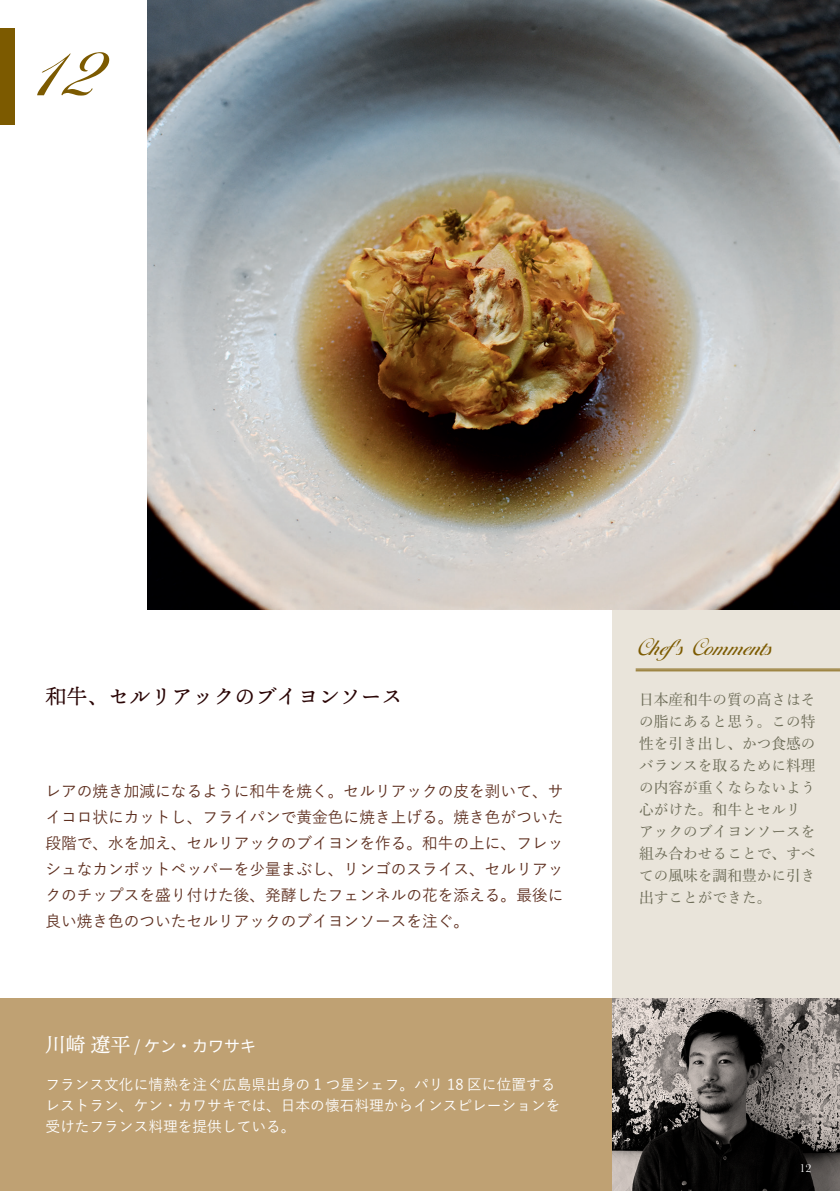
<style>
.page{position:relative;width:840px;height:1191px;background:#fff}
.page>*{position:absolute;margin:0;border:0;box-sizing:border-box;transform-origin:0 0}
.t1{font:84px "Cotillion";color:#7c5a00}
.t2{font:28px "Cotillion";color:#7c5a00}
.t3{font:21px "Ten Mincho Text";color:#2a0505}
.t4{font:500 16px/26px "Yu Go";color:#5e2f1f;text-align:justify}
.t5{font:16px "Gen Shin Gothic";color:#fff}
.t6{font:500 15px/22px "Yu Min";color:#6d6c58}
.t7{font:500 15px/21px "Yu Go";color:#fff}
.t8{font:12px "Baskerville";color:#fff}
.s1{font-family:"Ten Mincho Text";font-size:20px}
</style>
<div class="page">
<div style="left:0;top:998px;width:839px;height:193px;background:#bfa173"></div>
<hr style="left:0;top:609px;width:1px;height:582px;background:#937746">
<div style="left:612px;top:609px;width:227px;height:582px;background:#e9e4da"></div>
<div style="left:0;top:28px;width:14px;height:97px;background:#7c5a00"></div>
<hr style="left:635px;top:668px;width:204px;height:1px;background:#7c5a00">
<hr style="left:635px;top:670px;width:204px;height:1px;background:#7c5a00">
<img style="left:612px;top:998px;width:227px;height:193px">
<img style="left:147px;top:0;width:692px;height:609px">
<p class="t1" style="left:36px;top:28px;width:77px">12</p>
<p class="t3" style="left:45px;top:684px;width:358px">和牛、セルリアックのブイヨンソース</p>
<p class="t4" style="left:45px;top:776px;width:519px">レアの焼き加減になるように和牛を焼く。セルリアックの皮を剥いて、サイコロ状にカットし、フライパンで黄金色に焼き上げる。焼き色がついた段階で、水を加え、セルリアックのブイヨンを作る。和牛の上に、フレッシュなカンポットペッパーを少量まぶし、リンゴのスライス、セルリアックのチップスを盛り付けた後、発酵したフェンネルの花を添える。最後に良い焼き色のついたセルリアックのブイヨンソースを注ぐ。</p>
<p class="t5" style="left:45px;top:1034px;width:212px"><span class="s1">川崎 遼平</span> / ケン・カワサキ</p>
<p class="t7" style="left:45px;top:1071px;width:516px">フランス文化に情熱を注ぐ広島県出身の 1 つ星シェフ。パリ 18 区に位置するレストラン、ケン・カワサキでは、日本の懐石料理からインスピレーションを受けたフランス料理を提供している。</p>
<p class="t2" style="left:638px;top:632px;width:138px">Chef's Comments</p>
<p class="t6" style="left:638px;top:687px;width:178px">日本産和牛の質の高さはその脂にあると思う。この特性を引き出し、かつ食感のバランスを取るために料理の内容が重くならないよう心がけた。和牛とセルリアックのブイヨンソースを組み合わせることで、すべての風味を調和豊かに引き出すことができた。</p>
<p class="t8" style="left:799px;top:1160px;width:13px">12</p>
</div>
